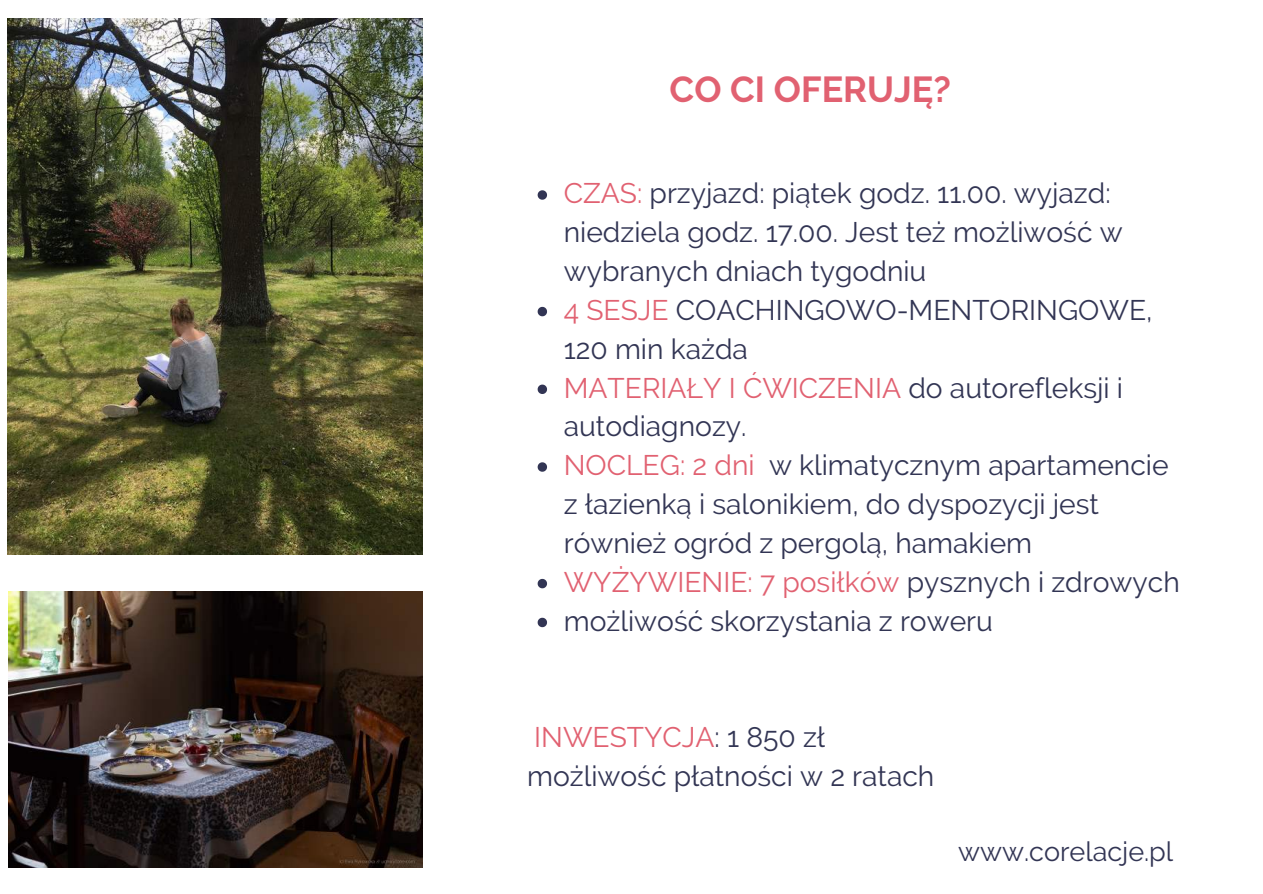
<style>
.page{position:relative;width:1263px;height:894px;background:#fff}
.page>*{position:absolute;margin:0;border:0;box-sizing:border-box;transform-origin:0 0}
.t1{font:700 36px "Raleway";color:#e16171}
.t2{font:28.2px/38.8px "Raleway";color:#323554}
.t3{font:27px "Raleway";color:#323554}
.s1{color:#e16171}
</style>
<div class="page">
<img style="left:9px;top:591px;width:414px;height:276px">
<svg style="left:538px;top:190px;width:9px;height:10px"></svg>
<svg style="left:538px;top:307px;width:9px;height:9px"></svg>
<svg style="left:538px;top:384px;width:9px;height:10px"></svg>
<svg style="left:538px;top:462px;width:9px;height:9px"></svg>
<svg style="left:538px;top:578px;width:9px;height:10px"></svg>
<svg style="left:538px;top:617px;width:9px;height:10px"></svg>
<img style="left:8px;top:18px;width:415px;height:536px">
<p class="t1" style="left:670px;top:68px;width:283px">CO CI OFERUJĘ?</p>
<p class="t2" style="left:564px;top:174px;width:617px"><span class="s1">CZAS:</span> przyjazd: piątek godz. 11.00. wyjazd: niedziela godz. 17.00. Jest też możliwość w wybranych dniach tygodniu<br><span class="s1">4 SESJE</span> COACHINGOWO-MENTORINGOWE, 120 min każda<br><span class="s1">MATERIAŁY I ĆWICZENIA</span> do autorefleksji i autodiagnozy.<br><span class="s1">NOCLEG: 2 dni</span> w klimatycznym apartamencie z łazienką i salonikiem, do dyspozycji jest również ogród z pergolą, hamakiem <span class="s1">WYŻYWIENIE: 7 posiłków</span> pysznych i zdrowych możliwość skorzystania z roweru</p>
<p class="t2" style="left:527px;top:717px;width:409px"><span class="s1">INWESTYCJA</span>: 1 850 zł możliwość płatności w 2 ratach</p>
<p class="t3" style="left:958px;top:835px;width:217px">www.corelacje.pl</p>
</div>
